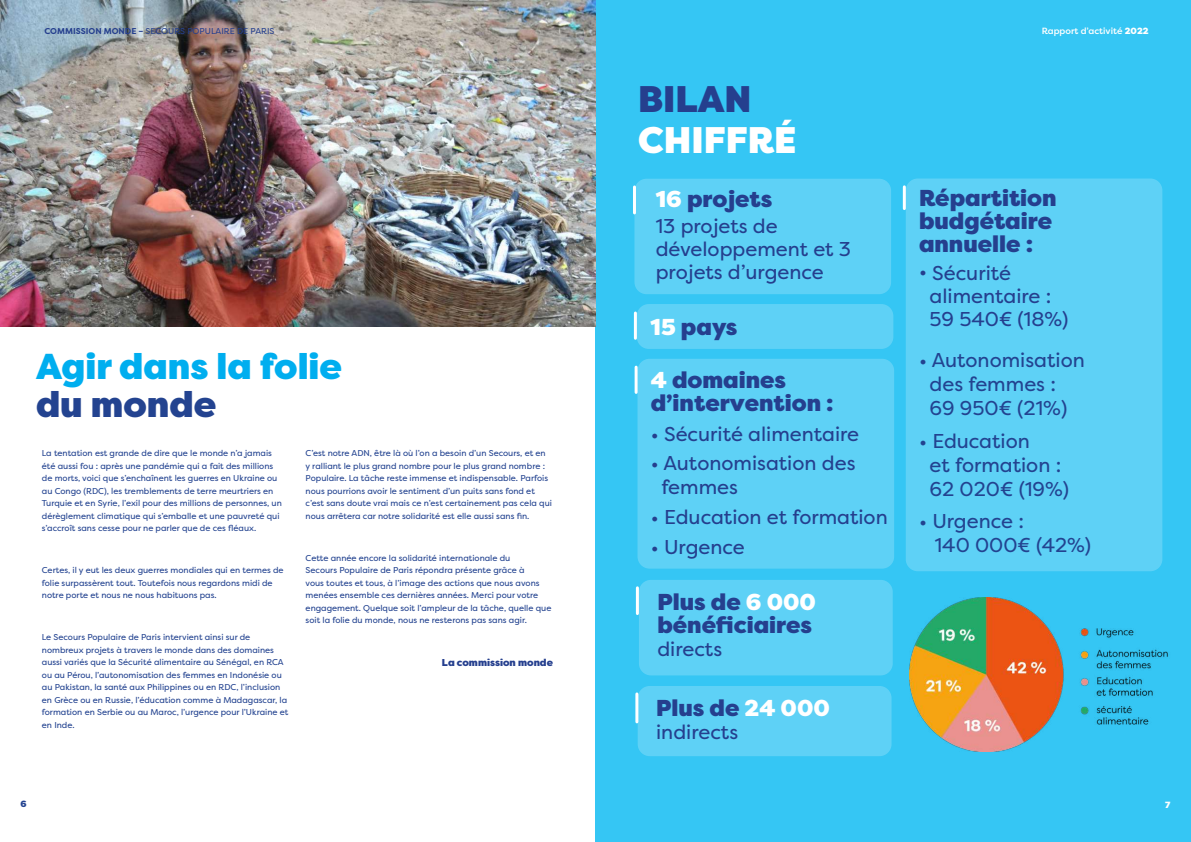
<style>
.page{position:relative;width:1191px;height:842px;background:#fff}
.page>*{position:absolute;margin:0;border:0;box-sizing:border-box;transform-origin:0 0}
.t1{font:900 37px "Filson Pro";color:#fff}
.t2{font:900 37px "Filson Pro";color:#253f8e}
.t3{font:900 36px "Filson Pro";color:#00aeef}
.t4{font:900 36px "Filson Pro";color:#234390}
.t5{font:900 23px/23px "Filson Pro";color:#253f8e}
.t6{font:20px/23px "Filson Pro";color:#253f8e}
.t7{font:20px/24px "Filson Pro";color:#234390}
.t8{font:900 10px "Filson Pro";color:#253f8e}
.t9{font:500 9px "Filson Pro";color:#fff}
.t10{font:900 9px "Filson Pro";color:#fff}
.t11{font:900 9px "Filson Pro";color:#234390}
.t12{font:8.5px/12.5px "Filson Pro";color:#234390}
.t13{font:8.5px "Filson Pro";color:#253f8e}
.s1{font-weight:700}
.s2{color:#fff}
.s3{font-weight:900}
</style>
<div class="page">
<div style="left:595px;top:0;width:596px;height:842px;background:#35c6f4"></div>
<div style="left:634px;top:179px;width:257px;height:115px;background:#5ed1f6;border-radius:12px"></div>
<div style="left:637px;top:304px;width:256px;height:45px;background:#5ed1f6;border-radius:12px"></div>
<div style="left:905px;top:178px;width:257px;height:393px;background:#5ed1f6;border-radius:12px"></div>
<hr style="left:633px;top:187px;width:3px;height:26px;background:#fff">
<hr style="left:634px;top:313px;width:3px;height:25px;background:#fff">
<hr style="left:902px;top:187px;width:3px;height:22px;background:#fff">
<div style="left:637px;top:686px;width:254px;height:70px;background:#5ed1f6;border-radius:12px"></div>
<hr style="left:635px;top:694px;width:3px;height:28px;background:#fff">
<div style="left:637px;top:359px;width:257px;height:210px;background:#5ed1f6;border-radius:12px"></div>
<hr style="left:634px;top:367px;width:3px;height:25px;background:#fff">
<div style="left:639px;top:580px;width:253px;height:95px;background:#5ed1f6;border-radius:12px"></div>
<hr style="left:636px;top:588px;width:3px;height:26px;background:#fff">
<img style="left:0;top:0;width:595px;height:327px">
<img style="left:909px;top:598px;width:259px;height:153px">
<p class="t13" style="left:44px;top:25px;width:231px"><span class="s1">COMMISSION MONDE –</span> SECOURS POPULAIRE DE PARIS</p>
<h2 class="t3" style="left:36px;top:344px;width:307px">Agir dans la folie</h2>
<h2 class="t4" style="left:36px;top:382px;width:182px">du monde</h2>
<p class="t12" style="left:42px;top:447px;width:241px">La tentation est grande de dire que le monde n’a jamais été aussi fou : après une pandémie qui a fait des millions de morts, voici que s’enchaînent les guerres en Ukraine ou au Congo (RDC), les tremblements de terre meurtriers en Turquie et en Syrie, l’exil pour des millions de personnes, un dérèglement climatique qui s’emballe et une pauvreté qui s’accroît sans cesse pour ne parler que de ces fléaux.</p>
<p class="t12" style="left:42px;top:564px;width:243px">Certes, il y eut les deux guerres mondiales qui en termes de folie surpassèrent tout. Toutefois nous regardons midi de notre porte et nous ne nous habituons pas.</p>
<p class="t12" style="left:42px;top:631px;width:248px">Le Secours Populaire de Paris intervient ainsi sur de nombreux projets à travers le monde dans des domaines aussi variés que la Sécurité alimentaire au Sénégal, en RCA ou au Pérou, l’autonomisation des femmes en Indonésie ou au Pakistan, la santé aux Philippines ou en RDC, l’inclusion en Grèce ou en Russie, l’éducation comme à Madagascar, la formation en Serbie ou au Maroc, l’urgence pour l’Ukraine et en Inde.</p>
<p class="t12" style="left:306px;top:447px;width:248px">C’est notre ADN, être là où l’on a besoin d’un Secours, et en y ralliant le plus grand nombre pour le plus grand nombre :<br>Populaire. La tâche reste immense et indispensable. Parfois nous pourrions avoir le sentiment d’un puits sans fond et c’est sans doute vrai mais ce n’est certainement pas cela qui nous arrêtera car notre solidarité est elle aussi sans fin.</p>
<p class="t12" style="left:306px;top:551px;width:247px">Cette année encore la solidarité internationale du<br>Secours Populaire de Paris répondra présente grâce à<br>vous toutes et tous, à l’image des actions que nous avons menées ensemble ces dernières années. Merci pour votre engagement. Quelque soit l’ampleur de la tâche, quelle que soit la folie du monde, nous ne resterons pas sans agir.</p>
<p class="t8" style="left:442px;top:656px;width:112px">La commission monde</p>
<p class="t11" style="left:20px;top:798px;width:8px">6</p>
<h1 class="t2" style="left:638px;top:76px;width:115px">BILAN</h1>
<h1 class="t1" style="left:638px;top:117px;width:160px">CHIFFRÉ</h1>
<h3 class="t5" style="left:656px;top:188px;width:118px"><span class="s2">16</span> projets</h3>
<h3 class="t6" style="left:656px;top:214px;width:197px">13 projets de développement et 3 projets d’urgence</h3>
<h3 class="t5" style="left:650px;top:316px;width:88px"><span class="s2">15</span> pays</h3>
<h3 class="t5" style="left:651px;top:369px;width:184px"><span class="s2">4</span> domaines d’intervention :</h3>
<h3 class="t6" style="left:651px;top:422px;width:210px">• Sécurité alimentaire</h3>
<h3 class="t6" style="left:661px;top:451px;width:196px;line-height:24px;text-indent:-11px">• Autonomisation des femmes</h3>
<h3 class="t6" style="left:651px;top:505px;width:238px">• Education et formation</h3>
<h3 class="t6" style="left:651px;top:535px;width:96px">• Urgence</h3>
<h3 class="t5" style="left:657px;top:591px;width:160px">Plus de <span class="s2">6 000 </span>bénéficiaires</h3>
<h3 class="t6" style="left:657px;top:637px;width:66px">directs</h3>
<h3 class="t5" style="left:656px;top:697px;width:175px">Plus de <span class="s2">24 000</span></h3>
<h3 class="t6" style="left:656px;top:720px;width:83px">indirects</h3>
<p class="t9" style="left:1041px;top:24px;width:108px">Rapport d’activité <span class="s3">2022</span></p>
<h3 class="t5" style="left:919px;top:187px;width:139px">Répartition budgétaire annuelle :</h3>
<h3 class="t6" style="left:929px;top:261px;width:140px;text-indent:-11px">• Sécurité alimentaire :<br>59 540€ (18%)</h3>
<h3 class="t7" style="left:929px;top:348px;width:157px;text-indent:-11px">• Autonomisation des femmes :<br>69 950€ (21%)</h3>
<h3 class="t7" style="left:929px;top:428px;width:141px;text-indent:-11px">• Education<br>et formation :<br>62 020€ (19%)</h3>
<h3 class="t7" style="left:935px;top:509px;width:158px;text-indent:-16px">• Urgence :<br>140 000€ (42%)</h3>
<p class="t10" style="left:1165px;top:799px;width:7px">7</p>
</div>
